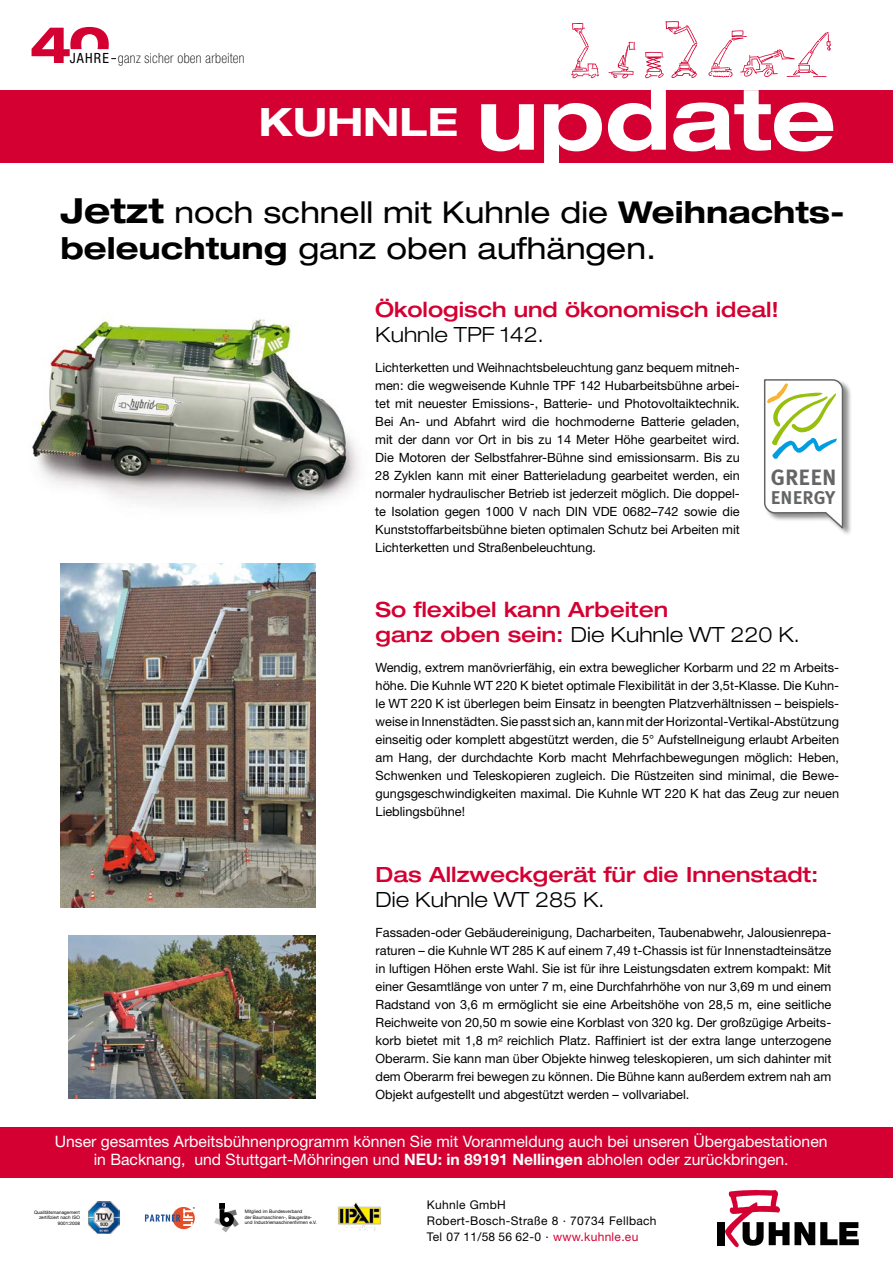
<style>
.page{position:relative;width:893px;height:1263px;background:#fff}
.page>*{position:absolute;margin:0;border:0;box-sizing:border-box;transform-origin:0 0}
.t1{font:700 expanded 84.75px "Helvetica Neue";color:#fff}
.t2{font:700 expanded 39.15px "Helvetica Neue";color:#fff}
.t3{font:expanded 30.15px/36.2px "Helvetica Neue";color:#000}
.t4{font:700 22.2px "Meta Plus LF";color:#646567}
.t5{font:500 expanded 21px/25.2px "Helvetica Neue";color:#d40032}
.t6{font:300 expanded 21px "Helvetica Neue";color:#000}
.t7{font:700 18.45px "Meta Plus LF";color:#646567}
.t8{font:15.75px "Helvetica Neue";color:#fff}
.t9{font:100 condensed 14.1px "Helvetica Neue";letter-spacing:.02em;color:#000}
.t10{font:12.75px/18px "Helvetica Neue";color:#000;text-align:justify}
.t11{font:12px/15.9px "Helvetica Neue";letter-spacing:.025em;color:#000}
.t12{font:4.65px/5.6px "Helvetica Neue";color:#000}
.s1{font-weight:400}
.s2{font-weight:700;font-size:34.65px}
.s3{font-weight:700}
.s4{font-weight:300;color:#000}
.s5{color:#d40032}
</style>
<div class="page">
<img style="left:32px;top:318px;width:326px;height:190px">
<svg style="left:571px;top:23px;width:28px;height:55px"></svg>
<svg style="left:608px;top:42px;width:27px;height:36px"></svg>
<svg style="left:708px;top:30px;width:123px;height:48px"></svg>
<svg style="left:645px;top:21px;width:53px;height:57px"></svg>
<img style="left:60px;top:564px;width:256px;height:343px">
<div style="left:0;top:90px;width:893px;height:73px;background:#d40032"></div>
<img style="left:69px;top:935px;width:247px;height:163px">
<svg style="left:32px;top:27px;width:84px;height:36px"></svg>
<svg style="left:145px;top:1207px;width:50px;height:22px"></svg>
<svg style="left:214px;top:1203px;width:25px;height:29px"></svg>
<img style="left:88px;top:1201px;width:31px;height:32px">
<div style="left:717px;top:1222px;width:7px;height:23px;background:#000"></div>
<svg style="left:784px;top:1222px;width:75px;height:24px"></svg>
<img style="left:724px;top:1189px;width:60px;height:59px">
<img style="left:338px;top:1202px;width:43px;height:29px">
<div style="left:0;top:1127px;width:893px;height:50px;background:#d40032"></div>
<div style="left:764px;top:379px;width:88px;height:158px;background:#000;opacity:.45"></div>
<svg style="left:764px;top:379px;width:81px;height:151px"></svg>
<p class="t9" style="left:70px;top:50px;width:176px"><span class="s1">JAHRE</span> ganz sicher oben arbeiten</p>
<p class="t2" style="left:259px;top:97px;width:201px">KUHNLE</p>
<p class="t1" style="left:476px;top:66px;width:361px">update</p>
<p class="t3" style="left:60px;top:193px;width:786px"><span class="s2">Jetzt</span> noch schnell mit Kuhnle die <span class="s3">Weihnachts&shy;beleuchtung</span> ganz oben aufhängen.</p>
<p class="t5" style="left:375px;top:296px;width:405px">Ökologisch und ökonomisch ideal!</p>
<p class="t6" style="left:375px;top:322px;width:170px">Kuhnle TPF 142.</p>
<p class="t10" style="left:375px;top:358px;width:366px">Lichterketten und Weihnachtsbeleuchtung ganz bequem mitneh&shy;men: die wegweisende Kuhnle TPF 142 Hubarbeitsbühne arbei&shy;tet mit neuester Emissions-, Batterie- und Photovoltaiktechnik.<br>Bei An- und Abfahrt wird die hochmoderne Batterie geladen, mit der dann vor Ort in bis zu 14 Meter Höhe gearbeitet wird.<br>Die Motoren der Selbstfahrer-Bühne sind emissionsarm. Bis zu 28 Zyklen kann mit einer Batterieladung gearbeitet werden, ein normaler hydraulischer Betrieb ist jederzeit möglich. Die doppel&shy;te Isolation gegen 1000 V nach DIN VDE 0682–742 sowie die Kunststoffarbeitsbühne bieten optimalen Schutz bei Arbeiten mit Lichterketten und Straßenbeleuchtung.</p>
<p class="t4" style="left:771px;top:464px;width:67px">GREEN</p>
<p class="t7" style="left:771px;top:487px;width:66px">ENERGY</p>
<p class="t5" style="left:376px;top:596px;width:426px">So flexibel kann Arbeiten<br>ganz oben sein: <span class="s4">Die Kuhnle WT 220 K.</span></p>
<p class="t10" style="left:376px;top:658px;width:465px">Wendig, extrem manövrierfähig, ein extra beweglicher Korbarm und 22 m Arbeits&shy;höhe. Die Kuhnle WT 220 K bietet optimale Flexibilität in der 3,5t-Klasse. Die Kuhn&shy;le WT 220 K ist überlegen beim Einsatz in beengten Platzverhältnissen – beispiels&shy;weise in Innenstädten. Sie passt sich an, kann mit der Horizontal-Vertikal-Abstützung einseitig oder komplett abgestützt werden, die 5° Aufstellneigung erlaubt Arbeiten am Hang, der durchdachte Korb macht Mehrfachbewegungen möglich: Heben, Schwenken und Teleskopieren zugleich. Die Rüstzeiten sind minimal, die Bewe&shy;gungsgeschwindigkeiten maximal. Die Kuhnle WT 220 K hat das Zeug zur neuen Lieblingsbühne!</p>
<p class="t5" style="left:376px;top:861px;width:444px">Das Allzweckgerät für die Innenstadt:<br><span class="s4">Die Kuhnle WT 285 K.</span></p>
<p class="t10" style="left:376px;top:923px;width:457px">Fassaden-oder Gebäudereinigung, Dacharbeiten, Taubenabwehr, Jalousienrepa&shy;raturen – die Kuhnle WT 285 K auf einem 7,49 t-Chassis ist für Innenstadteinsätze in luftigen Höhen erste Wahl. Sie ist für ihre Leistungsdaten extrem kompakt: Mit einer Gesamtlänge von unter 7 m, eine Durchfahrhöhe von nur 3,69 m und einem Radstand von 3,6 m ermöglicht sie eine Arbeitshöhe von 28,5 m, eine seitliche Reichweite von 20,50 m sowie eine Korblast von 320 kg. Der großzügige Arbeits&shy;korb bietet mit 1,8 m² reichlich Platz. Raffiniert ist der extra lange unterzogene Oberarm. Sie kann man über Objekte hinweg teleskopieren, um sich dahinter mit dem Oberarm frei bewegen zu können. Die Bühne kann außerdem extrem nah am Objekt aufgestellt und abgestützt werden – vollvariabel.</p>
<p class="t8" style="left:55px;top:1132px;width:774px">Unser gesamtes Arbeitsbühnenprogramm können Sie mit Voranmeldung auch bei unseren Übergabestationen</p>
<p class="t8" style="left:94px;top:1150px;width:696px">in Backnang, und Stuttgart-Möhringen und <span class="s3">NEU: in 89191 Nellingen</span> abholen oder zurückbringen.</p>
<p class="t12" style="left:34px;top:1209px;width:47px;text-align:right">Qualitätsmanagement zertifiziert nach ISO<br>9001:2008</p>
<p class="t12" style="left:245px;top:1209px;width:74px">Mitglied im Bundesverband<br>der Baumaschinen-, Baugeräte&shy;und Industriemaschinenfirmen e.V.</p>
<p class="t11" style="left:427px;top:1197px;width:231px">Kuhnle GmbH<br>Robert-Bosch-Straße 8 · 70734 Fellbach</p>
<p class="t11" style="left:427px;top:1229px;width:213px">Tel 07 11/58 56 62-0 · <span class="s5">www.kuhnle.eu</span></p>
</div>
